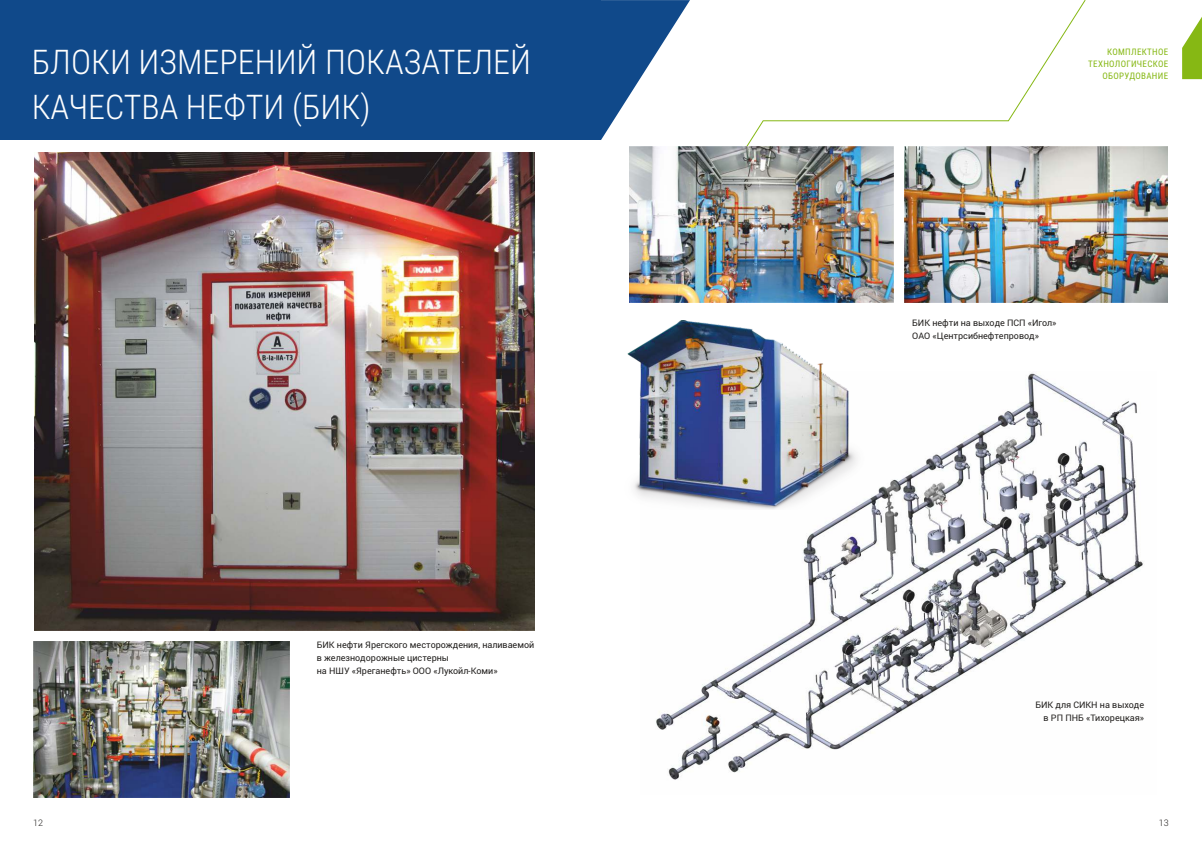
<style>
.page{position:relative;width:1202px;height:854px;background:#fff}
.page>*{position:absolute;margin:0;border:0;box-sizing:border-box;transform-origin:0 0}
.t1{font:300 34px/44.9px "Roboto Condensed";color:#fefefe}
.t2{font:9px/13.1px "Roboto";color:#22201e}
.t3{font:9px/11.9px "Roboto Condensed";letter-spacing:.035em;color:#86b814;text-align:right}
.t4{font:300 9px "Roboto";color:#22201e}
</style>
<div class="page">
<svg style="left:1182px;top:17px;width:20px;height:62px"></svg>
<svg style="left:746px;top:0;width:340px;height:242px"></svg>
<img style="left:34px;top:641px;width:255px;height:156px">
<img style="left:656px;top:373px;width:487px;height:407px">
<img style="left:629px;top:146px;width:264px;height:156px">
<img style="left:904px;top:146px;width:264px;height:156px">
<img style="left:627px;top:320px;width:238px;height:189px">
<div style="left:0;top:0;width:601px;height:140px;background:#10498a"></div>
<svg style="left:601px;top:0;width:89px;height:140px"></svg>
<img style="left:34px;top:152px;width:500px;height:478px">
<h1 class="t1" style="left:32px;top:43px;width:501px">БЛОКИ ИЗМЕРЕНИЙ ПОКАЗАТЕЛЕЙ<br>КАЧЕСТВА НЕФТИ (БИК)</h1>
<p class="t2" style="left:317px;top:638px;width:219px">БИК нефти Ярегского месторождения, наливаемой в железнодорожные цистерны<br>на НШУ «Яреганефть» ООО «Лукойл-Коми»</p>
<p class="t3" style="left:1088px;top:47px;width:81px">КОМПЛЕКТНОЕ<br>ТЕХНОЛОГИЧЕСКОЕ<br>ОБОРУДОВАНИЕ</p>
<p class="t2" style="left:912px;top:316px;width:146px">БИК нефти на выходе ПСП «Игол»<br>ОАО «Центрсибнефтепровод»</p>
<p class="t2" style="left:1035px;top:697px;width:110px;text-align:right">БИК для СИКН на выходе в РП ПНБ «Тихорецкая»</p>
<p class="t4" style="left:33px;top:815px;width:11px">12</p>
<p class="t4" style="left:1159px;top:815px;width:11px">13</p>
</div>
